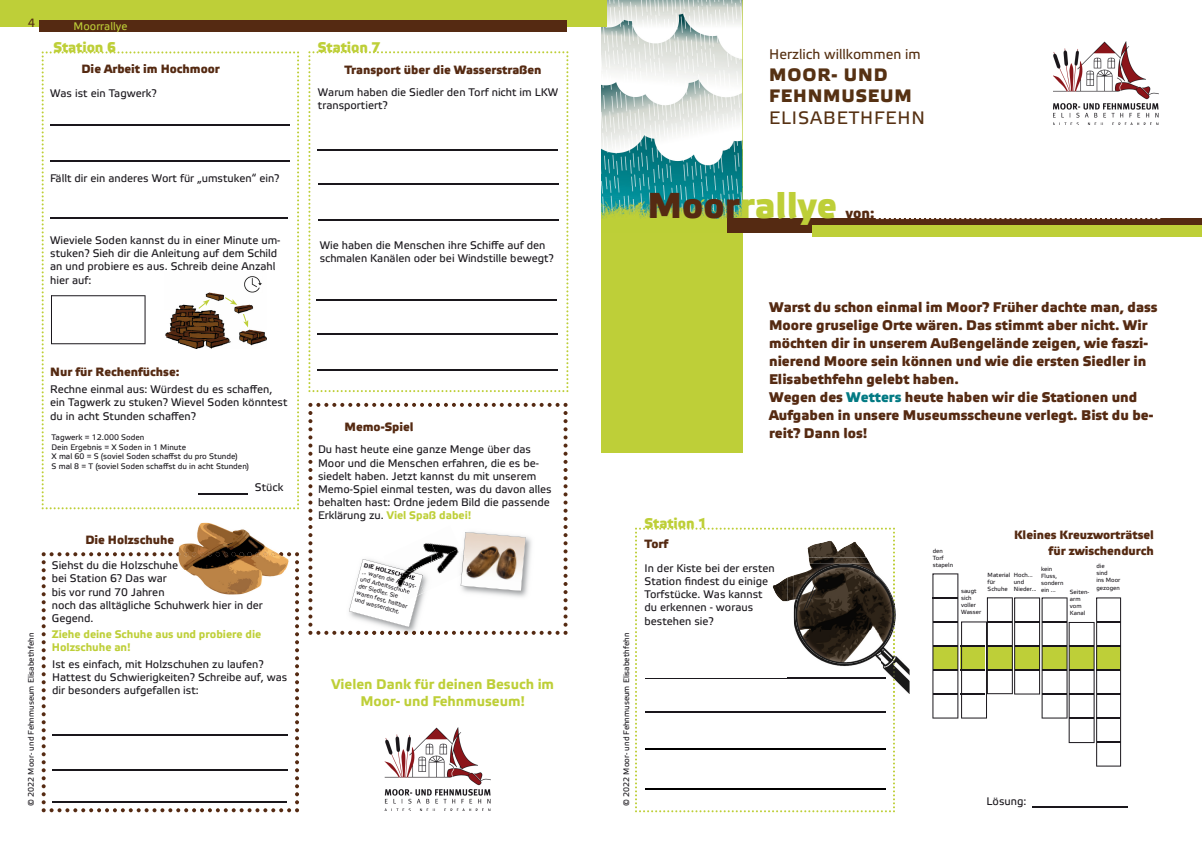
<style>
.page{position:relative;width:1202px;height:854px;background:#fff}
.page>*{position:absolute;margin:0;border:0;box-sizing:border-box;transform-origin:0 0}
.t1{font:700 36px "Etelka Medium Pro";color:#becf38}
.t2{font:700 18px/21.6px "Etelka Medium Pro";letter-spacing:.05em;color:#563113}
.t3{font:18px "Etelka Text Pro";letter-spacing:.05em;color:#563113}
.t4{font:700 14px/18px "Etelka Medium Pro";color:#552a12}
.t5{font:700 14px/16.8px "Etelka Text Pro";color:#becf38;text-align:center}
.t6{font:700 14px "Etelka Medium Pro";color:#becf38}
.t7{font:14px "Etelka Text Pro";color:#563113}
.t8{font:700 12px "Etelka Medium Pro";color:#552a12}
.t9{font:12px "Etelka Text Pro";color:#563113}
.t10{font:11px/13.2px "Etelka Text Pro";color:#1a171c}
.t11{font:700 11px/13.2px "Etelka Text Pro";color:#becf38}
.t12{font:11px "Etelka Text Pro";color:#becf38}
.t13{font:8px/9.6px "Etelka Text Pro";color:#1a171c}
.t14{font:6px/7.2px "Etelka Text Pro";color:#1a171c}
.t15{font:700 6px "Etelka Text Pro";color:#1a171c}
.s1{font-weight:700;color:#becf38}
.s2{color:#552a12}
.s3{color:#027a83}
</style>
<div class="page">
<div style="left:601px;top:0;width:141px;height:452px;background:#becf38"></div>
<img style="left:601px;top:0;width:141px;height:233px">
<img style="left:742px;top:200px;width:1px;height:33px">
<img style="left:601px;top:200px;width:141px;height:18px">
<div style="left:727px;top:218px;width:475px;height:14px;background:#552a12"></div>
<div style="left:813px;top:225px;width:389px;height:12px;background:#becf38"></div>
<img style="left:1053px;top:42px;width:105px;height:83px">
<div style="left:0;top:0;width:607px;height:27px;background:#becf38"></div>
<div style="left:40px;top:20px;width:527px;height:11px;background:#552a12"></div>
<svg style="left:308px;top:51px;width:260px;height:341px"></svg>
<hr style="left:318px;top:184px;width:241px;height:1px;background:#1a171c">
<hr style="left:318px;top:220px;width:241px;height:1px;background:#1a171c">
<hr style="left:317px;top:150px;width:241px;height:1px;background:#1a171c">
<hr style="left:317px;top:333px;width:241px;height:1px;background:#1a171c">
<hr style="left:317px;top:369px;width:241px;height:1px;background:#1a171c">
<hr style="left:316px;top:299px;width:241px;height:1px;background:#1a171c">
<svg style="left:42px;top:552px;width:257px;height:260px"></svg>
<img style="left:178px;top:522px;width:111px;height:72px">
<img style="left:178px;top:552px;width:111px;height:4px">
<hr style="left:53px;top:769px;width:235px;height:1px;background:#1a171c">
<hr style="left:53px;top:801px;width:234px;height:1px;background:#1a171c">
<hr style="left:53px;top:734px;width:235px;height:1px;background:#1a171c">
<hr style="left:1032px;top:806px;width:95px;height:1px;background:#1a171c">
<svg style="left:932px;top:573px;width:189px;height:193px"></svg>
<svg style="left:876px;top:218px;width:284px;height:1px"></svg>
<svg style="left:635px;top:527px;width:260px;height:285px"></svg>
<img style="left:877px;top:563px;width:16px;height:1px">
<img style="left:794px;top:599px;width:29px;height:94px">
<img style="left:881px;top:607px;width:29px;height:86px">
<img style="left:823px;top:663px;width:58px;height:30px">
<img style="left:893px;top:563px;width:2px;height:123px">
<img style="left:794px;top:563px;width:83px;height:36px">
<img style="left:794px;top:677px;width:91px;height:1px">
<img style="left:795px;top:564px;width:100px;height:99px">
<svg style="left:42px;top:51px;width:257px;height:458px"></svg>
<img style="left:385px;top:727px;width:105px;height:83px">
<svg style="left:308px;top:403px;width:259px;height:231px"></svg>
<p class="t9" style="left:28px;top:17px;width:9px">4</p>
<p class="t12" style="left:74px;top:21px;width:55px">Moorrallye</p>
<p class="t6" style="left:53px;top:39px;width:64px">Station 6</p>
<p class="t8" style="left:81px;top:62px;width:140px">Die Arbeit im Hochmoor</p>
<p class="t10" style="left:50px;top:87px;width:108px">Was ist ein Tagwerk?</p>
<p class="t10" style="left:50px;top:173px;width:231px">Fällt dir ein anderes Wort für „umstuken“ ein?</p>
<p class="t10" style="left:50px;top:234px;width:232px">Wieviele Soden kannst du in einer Minute um&shy;stuken? Sieh dir die Anleitung auf dem Schild an und probiere es aus. Schreib deine Anzahl hier auf:</p>
<p class="t6" style="left:318px;top:39px;width:64px">Station 7</p>
<p class="t10" style="left:318px;top:86px;width:242px">Warum haben die Siedler den Torf nicht im LKW transportiert?</p>
<p class="t8" style="left:344px;top:63px;width:199px">Transport über die Wasserstraßen</p>
<p class="t10" style="left:320px;top:239px;width:236px">Wie haben die Menschen ihre Schiffe auf den schmalen Kanälen oder bei Windstille bewegt?</p>
<p class="t8" style="left:50px;top:364px;width:131px">Nur für Rechenfüchse:</p>
<p class="t10" style="left:50px;top:383px;width:239px">Rechne einmal aus: Würdest du es schaffen, ein Tagwerk zu stuken? Wievel Soden könntest du in acht Stunden schaffen?</p>
<p class="t13" style="left:52px;top:432px;width:199px">Tagwerk = 12.000 Soden<br>Dein Ergebnis = X Soden in 1 Minute<br>X mal 60 = S (soviel Soden schaffst du pro Stunde)<br>S mal 8 = T (soviel Soden schaffst du in acht Stunden)</p>
<p class="t10" style="left:255px;top:481px;width:30px">Stück</p>
<p class="t13" style="left:27px;top:805px;width:174px;rotate:-90deg">© 2022 Moor- und Fehnmuseum Elisabethfehn</p>
<p class="t8" style="left:85px;top:532px;width:90px">Die Holzschuhe</p>
<p class="t10" style="left:52px;top:559px;width:212px">Siehst du die Holzschuhe<br>bei Station 6? Das war<br>bis vor rund 70 Jahren<br>noch das alltägliche Schuhwerk hier in der<br>Gegend.</p>
<p class="t11" style="left:52px;top:628px;width:211px">Ziehe deine Schuhe aus und probiere die<br>Holzschuhe an!</p>
<p class="t10" style="left:52px;top:657px;width:237px">Ist es einfach, mit Holzschuhen zu laufen?<br>Hattest du Schwierigkeiten? Schreibe auf, was dir besonders aufgefallen ist:</p>
<p class="t8" style="left:345px;top:420px;width:71px">Memo-Spiel</p>
<p class="t10" style="left:318px;top:443px;width:235px">Du hast heute eine ganze Menge über das Moor und die Menschen erfahren, die es be&shy;siedelt haben. Jetzt kannst du mit unserem Memo-Spiel einmal testen, was du davon alles behalten hast: Ordne jedem Bild die passende Erklärung zu. <span class="s1">Viel Spaß dabei!</span></p>
<p class="t15" style="left:365px;top:561px;width:54px;rotate:15deg">DIE HOLZSCHUHE</p>
<p class="t14" style="left:363px;top:568px;width:59px;rotate:15deg">... waren die Alltags&shy;und Arbeitsschuhe der Siedler. Sie waren fest, haltbar und wasserdicht.</p>
<p class="t5" style="left:331px;top:676px;width:224px">Vielen Dank für deinen Besuch im<br>Moor- und Fehnmuseum!</p>
<p class="t7" style="left:769px;top:47px;width:153px">Herzlich willkommen im</p>
<h2 class="t2" style="left:769px;top:64px;width:144px">MOOR- UND<br>FEHNMUSEUM</h2>
<h2 class="t3" style="left:769px;top:108px;width:157px">ELISABETHFEHN</h2>
<h1 class="t1" style="left:647px;top:185px;width:191px"><span class="s2">Moor</span>rallye</h1>
<p class="t4" style="left:846px;top:205px;width:30px">von:</p>
<p class="t4" style="left:769px;top:298px;width:390px">Warst du schon einmal im Moor? Früher dachte man, dass Moore gruselige Orte wären. Das stimmt aber nicht. Wir möchten dir in unserem Außengelände zeigen, wie faszi&shy;nierend Moore sein können und wie die ersten Siedler in Elisabethfehn gelebt haben.<br>Wegen des <span class="s3">Wetters</span> heute haben wir die Stationen und Aufgaben in unsere Museumsscheune verlegt. Bist du be&shy;reit? Dann los!</p>
<p class="t13" style="left:622px;top:805px;width:174px;rotate:-90deg">© 2022 Moor- und Fehnmuseum Elisabethfehn</p>
<p class="t6" style="left:644px;top:514px;width:64px">Station 1</p>
<p class="t8" style="left:644px;top:537px;width:25px">Torf</p>
<p class="t10" style="left:644px;top:561px;width:132px">In der Kiste bei der ersten<br>Station findest du einige<br>Torfstücke. Was kannst du erkennen - woraus bestehen sie?</p>
<p class="t8" style="left:1014px;top:527px;width:141px">Kleines Kreuzworträtsel</p>
<p class="t14" style="left:933px;top:547px;width:12px">den</p>
<p class="t8" style="left:1049px;top:543px;width:107px">für zwischendurch</p>
<p class="t14" style="left:933px;top:554px;width:22px">Torf stapeln</p>
<p class="t14" style="left:961px;top:587px;width:22px">saugt sich voller<br>Wasser</p>
<p class="t14" style="left:988px;top:571px;width:24px">Material für<br>Schuhe</p>
<p class="t14" style="left:1014px;top:571px;width:24px">Hoch... und<br>Nieder...</p>
<p class="t14" style="left:1041px;top:565px;width:24px">kein<br>Fluss, sondern ein ...</p>
<p class="t14" style="left:1096px;top:562px;width:26px">die<br>sind<br>ins Moor gezogen</p>
<p class="t14" style="left:1070px;top:588px;width:21px">Seiten&shy;arm vom<br>Kanal</p>
<p class="t10" style="left:987px;top:794px;width:41px">Lösung:</p>
</div>
